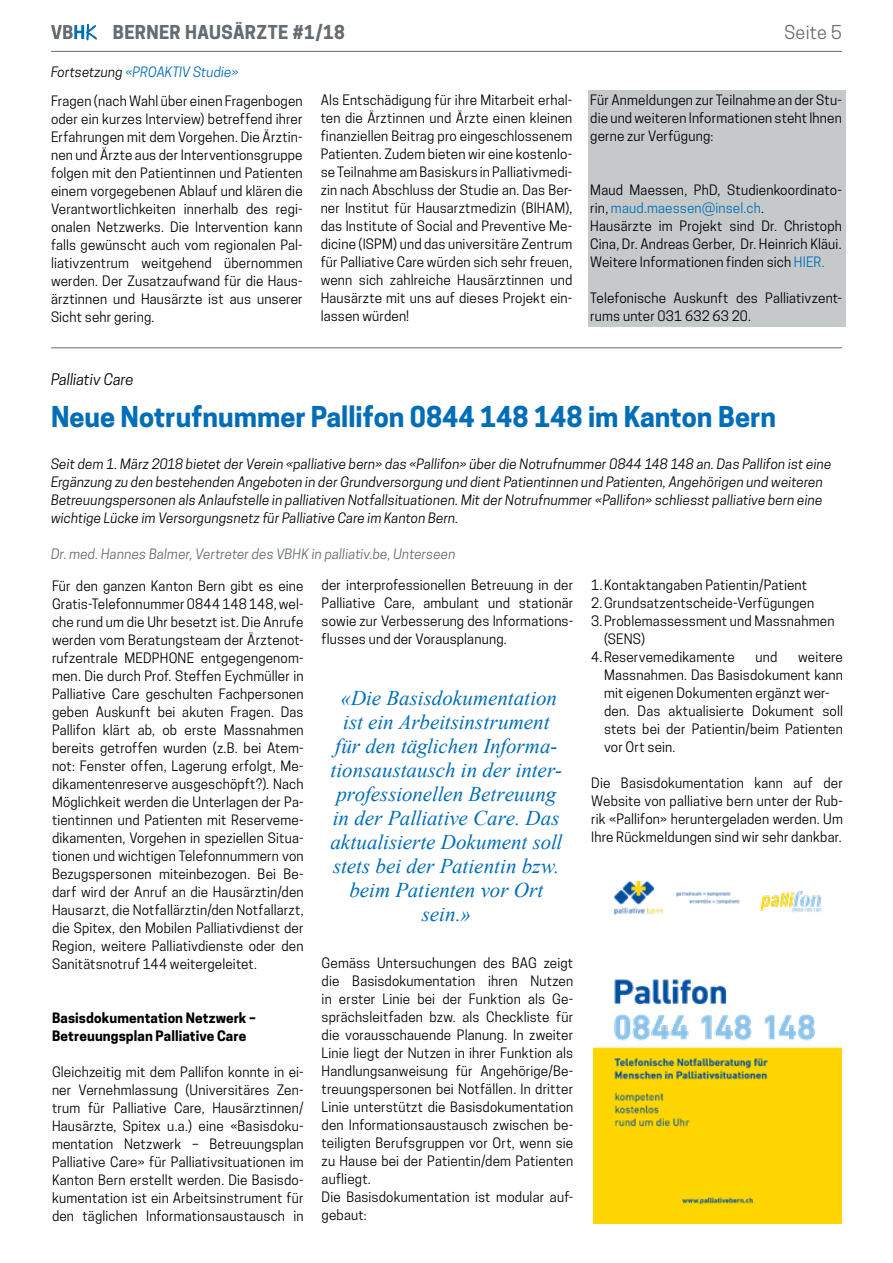
<style>
.page{position:relative;width:893px;height:1263px;background:#fff}
.page>*{position:absolute;margin:0;border:0;box-sizing:border-box;transform-origin:0 0}
.t1{font:700 27px "Cooper Hewitt";color:#006db7}
.t2{font:italic 21px/24px "Times New Roman";color:#006db7;text-align:center}
.t3{font:700 18px "Cooper Hewitt";letter-spacing:.015em;color:#656c72}
.t4{font:18px "Cooper Hewitt";letter-spacing:.015em;color:#656c72}
.t5{font:italic 15px "Cooper Hewitt";color:#000}
.t6{font:13.5px/18px "Cooper Hewitt";letter-spacing:.01em;color:#000;text-align:justify}
.t7{font:italic 13.5px/18px "Cooper Hewitt";letter-spacing:.01em;color:#000}
.t8{font:italic 13.5px "Cooper Hewitt";letter-spacing:.015em;color:#656c72}
.t9{font:700 13.5px/18px "Cooper Hewitt";letter-spacing:.005em;color:#000}
.t10{font:italic 13.5px "Cooper Hewitt";letter-spacing:-.005em;color:#006db7}
.s1{color:#000}
.s2{color:#006db7}
</style>
<div class="page">
<div style="left:588px;top:90px;width:257px;height:236px;background:#c6c9ca"></div>
<hr style="left:51px;top:51px;width:791px;height:1px;background:#656c72">
<svg style="left:51px;top:23px;width:47px;height:28px"></svg>
<hr style="left:51px;top:348px;width:791px;height:1px;background:#656c72">
<img style="left:593px;top:882px;width:248px;height:342px">
<h3 class="t3" style="left:113px;top:22px;width:233px">BERNER HAUSÄRZTE #1/18</h3>
<h3 class="t4" style="left:784px;top:22px;width:59px">Seite 5</h3>
<p class="t10" style="left:51px;top:64px;width:189px"><span class="s1">Fortsetzung</span> «PROAKTIV Studie»</p>
<p class="t6" style="left:51px;top:91px;width:253px">Fragen (nach Wahl über einen Fragenbogen oder ein kurzes Interview) betreffend ihrer Erfahrungen mit dem Vorgehen. Die Ärztin&shy;nen und Ärzte aus der Interventionsgruppe folgen mit den Patientinnen und Patienten einem vorgegebenen Ablauf und klären die Verantwortlichkeiten innerhalb des regi&shy;onalen Netzwerks. Die Intervention kann falls gewünscht auch vom regionalen Pal&shy;liativzentrum weitgehend übernommen werden. Der Zusatzaufwand für die Haus&shy;ärztinnen und Hausärzte ist aus unserer Sicht sehr gering.</p>
<p class="t6" style="left:321px;top:91px;width:253px">Als Entschädigung für ihre Mitarbeit erhal&shy;ten die Ärztinnen und Ärzte einen kleinen finanziellen Beitrag pro eingeschlossenem Patienten. Zudem bieten wir eine kostenlo&shy;se Teilnahme am Basiskurs in Palliativmedi&shy;zin nach Abschluss der Studie an. Das Ber&shy;ner Institut für Hausarztmedizin (BIHAM), das Institute of Social and Preventive Me&shy;dicine (ISPM) und das universitäre Zentrum für Palliative Care würden sich sehr freuen, wenn sich zahlreiche Hausärztinnen und Hausärzte mit uns auf dieses Projekt ein&shy;lassen würden!</p>
<p class="t6" style="left:590px;top:91px;width:253px">Für Anmeldungen zur Teilnahme an der Stu&shy;die und weiteren Informationen steht Ihnen gerne zur Verfügung:</p>
<p class="t6" style="left:590px;top:181px;width:253px;text-align:left">Maud Maessen, PhD, Studienkoordinato&shy;rin, <span class="s2">maud.maessen@insel.ch</span>.<br>Hausärzte im Projekt sind Dr. Christoph Cina, Dr. Andreas Gerber, Dr. Heinrich Kläui.<br>Weitere Informationen finden sich <span class="s2">HIER.</span></p>
<p class="t6" style="left:590px;top:289px;width:253px">Telefonische Auskunft des Palliativzent&shy;rums unter 031 632 63 20.</p>
<p class="t5" style="left:51px;top:370px;width:84px">Palliativ Care</p>
<h1 class="t1" style="left:51px;top:400px;width:727px">Neue Notrufnummer Pallifon 0844 148 148 im Kanton Bern</h1>
<p class="t7" style="left:51px;top:454px;width:782px">Seit dem 1. März 2018 bietet der Verein «palliative bern» das «Pallifon» über die Notrufnummer 0844 148 148 an. Das Pallifon ist eine Ergänzung zu den bestehenden Angeboten in der Grundversorgung und dient Patientinnen und Patienten, Angehörigen und weiteren Betreuungspersonen als Anlaufstelle in palliativen Notfallsituationen. Mit der Notrufnummer «Pallifon» schliesst palliative bern eine wichtige Lücke im Versorgungsnetz für Palliative Care im Kanton Bern.</p>
<p class="t8" style="left:51px;top:546px;width:406px">Dr. med. Hannes Balmer, Vertreter des VBHK in palliativ.be, Unterseen</p>
<p class="t6" style="left:52px;top:576px;width:253px">Für den ganzen Kanton Bern gibt es eine Gratis-Telefonnummer 0844 148 148, wel&shy;che rund um die Uhr besetzt ist. Die Anrufe werden vom Beratungsteam der Ärztenot&shy;rufzentrale MEDPHONE entgegengenom&shy;men. Die durch Prof. Steffen Eychmüller in Palliative Care geschulten Fachpersonen geben Auskunft bei akuten Fragen. Das Pallifon klärt ab, ob erste Massnahmen bereits getroffen wurden (z.B. bei Atem&shy;not: Fenster offen, Lagerung erfolgt, Me&shy;dikamentenreserve ausgeschöpft?). Nach Möglichkeit werden die Unterlagen der Pa&shy;tientinnen und Patienten mit Reserveme&shy;dikamenten, Vorgehen in speziellen Situa&shy;tionen und wichtigen Telefonnummern von Bezugspersonen miteinbezogen. Bei Be&shy;darf wird der Anruf an die Hausärztin/den Hausarzt, die Notfallärztin/den Notfallarzt, die Spitex, den Mobilen Palliativdienst der Region, weitere Palliativdienste oder den Sanitätsnotruf 144 weitergeleitet.</p>
<p class="t6" style="left:591px;top:576px;width:217px">1.Kontaktangaben Patientin/Patient</p>
<p class="t6" style="left:591px;top:594px;width:224px">2.Grundsatzentscheide-Verfügungen</p>
<p class="t6" style="left:591px;top:612px;width:245px">3.Problemassessment und Massnahmen</p>
<p class="t6" style="left:604px;top:630px;width:42px">(SENS)</p>
<p class="t6" style="left:591px;top:648px;width:145px">4.Reservemedikamente</p>
<p class="t6" style="left:755px;top:648px;width:23px">und</p>
<p class="t6" style="left:322px;top:576px;width:253px">der interprofessionellen Betreuung in der Palliative Care, ambulant und stationär sowie zur Verbesserung des Informations&shy;flusses und der Vorausplanung.</p>
<p class="t6" style="left:604px;top:648px;width:240px;text-align:left;text-indent:194px">weitere<br>Massnahmen. Das Basisdokument kann mit eigenen Dokumenten ergänzt wer&shy;den. Das aktualisierte Dokument soll stets bei der Patientin/beim Patienten vor Ort sein.</p>
<p class="t6" style="left:591px;top:774px;width:253px">Die Basisdokumentation kann auf der Website von palliative bern unter der Rub&shy;rik «Pallifon» heruntergeladen werden. Um Ihre Rückmeldungen sind wir sehr dankbar.</p>
<p class="t2" style="left:330px;top:685px;width:233px">«Die Basisdokumentation ist ein Arbeitsinstrument für den täglichen Informa&shy;tionsaustausch in der inter&shy;professionellen Betreuung in der Palliative Care. Das aktualisierte Dokument soll stets bei der Patientin bzw. beim Patienten vor Ort sein.»</p>
<p class="t6" style="left:322px;top:954px;width:253px;text-align:left">Gemäss Untersuchungen des BAG zeigt die Basisdokumentation ihren Nutzen in erster Linie bei der Funktion als Ge&shy;sprächsleitfaden bzw. als Checkliste für die vorausschauende Planung. In zweiter Linie liegt der Nutzen in ihrer Funktion als Handlungsanweisung für Angehörige/Be&shy;treuungspersonen bei Notfällen. In dritter Linie unterstützt die Basisdokumentation den Informationsaustausch zwischen be&shy;teiligten Berufsgruppen vor Ort, wenn sie zu Hause bei der Patientin/dem Patienten aufliegt.<br>Die Basisdokumentation ist modular auf&shy;gebaut:</p>
<p class="t9" style="left:52px;top:1008px;width:205px">Basisdokumentation Netzwerk –<br>Betreuungsplan Palliative Care</p>
<p class="t6" style="left:52px;top:1062px;width:253px">Gleichzeitig mit dem Pallifon konnte in ei&shy;ner Vernehmlassung (Universitäres Zen&shy;trum für Palliative Care, Hausärztinnen/ Hausärzte, Spitex u.a.) eine «Basisdoku&shy;mentation Netzwerk – Betreuungsplan Palliative Care» für Palliativsituationen im Kanton Bern erstellt werden. Die Basisdo&shy;kumentation ist ein Arbeitsinstrument für den täglichen Informationsaustausch in</p>
</div>
